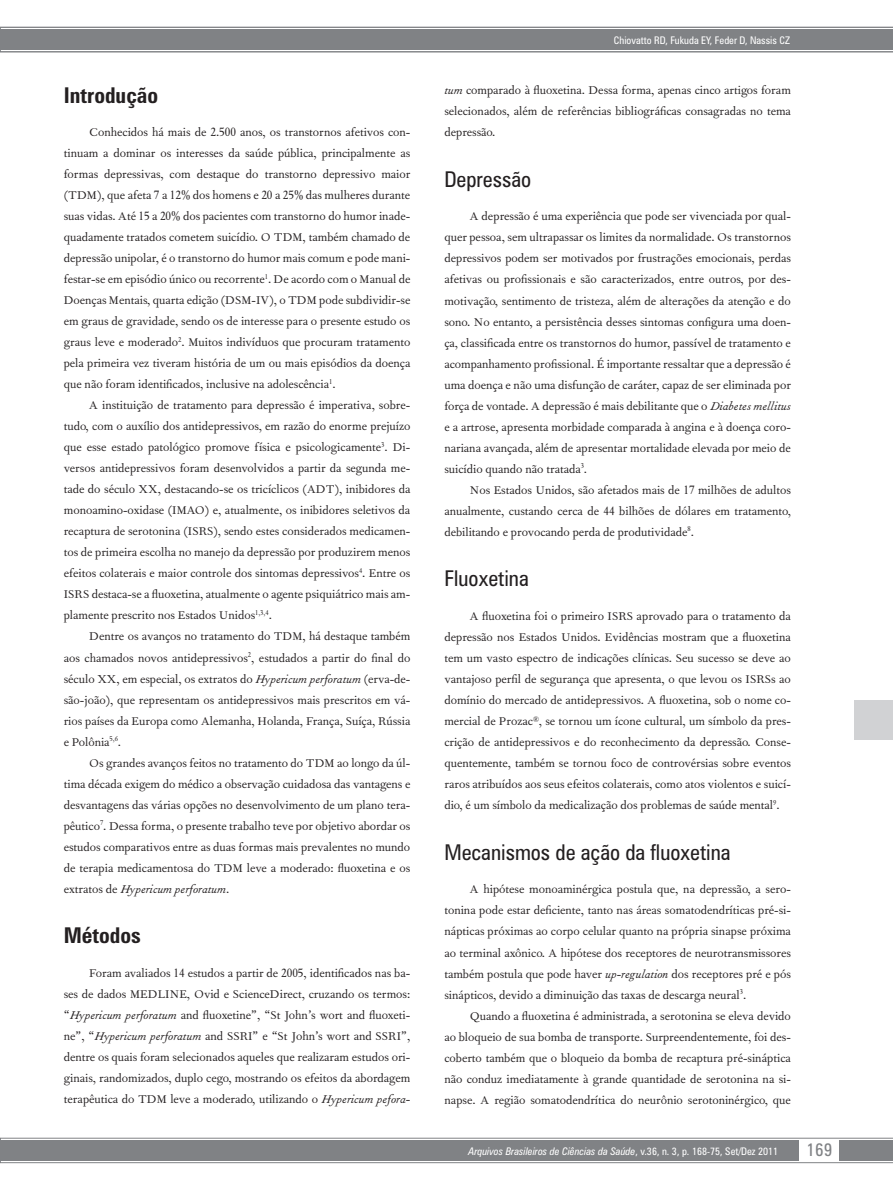
<style>
.page{position:relative;width:893px;height:1191px;background:#fff}
.page>*{position:absolute;margin:0;border:0;box-sizing:border-box;transform-origin:0 0}
.z06_1_sub2{font:condensed 21.75px "Zurich BT";color:#231f20}
.z06_1_sub1{font:700 condensed 21.75px "Zurich BT";color:#231f20}
.t1{font:condensed 18px "Zurich BT";color:#808285}
.z05_1_texto_txt{font:13.5px/21px "Fournier MT Std";color:#231f20;text-align:justify}
.t2{font:italic condensed 10.5px "Zurich BT";color:#fff}
.z09_1_cabecalho{font:condensed 10.5px "Zurich BT";color:#fff}
.s1{font-style:italic}
.s2{font-style:normal}
</style>
<div class="page">
<svg style="left:0;top:1137px;width:893px;height:26px;background:#8f9194"></svg>
<div style="left:800px;top:1139px;width:39px;height:22px;background:#fff"></div>
<div style="left:855px;top:700px;width:38px;height:40px;background:#d1d2d4"></div>
<svg style="left:0;top:27px;width:893px;height:25px;background:#8a8c8f"></svg>
<p class="z06_1_sub1" style="left:64px;top:82px;width:96px">Introdução</p>
<p class="z05_1_texto_txt" style="left:64px;top:121px;width:348px;text-indent:26px">Conhecidos há mais de 2.500 anos, os transtornos afetivos con&shy;tinuam a dominar os interesses da saúde pública, principalmente as formas depressivas, com destaque do transtorno depressivo maior (TDM), que afeta 7 a 12% dos homens e 20 a 25% das mulheres durante suas vidas. Até 15 a 20% dos pacientes com transtorno do humor inade&shy;quadamente tratados cometem suicídio. O TDM, também chamado de depressão unipolar, é o transtorno do humor mais comum e pode mani&shy;festar-se em episódio único ou recorrente<sup>1</sup>. De acordo com o Manual de Doenças Mentais, quarta edição (DSM-IV), o TDM pode subdividir-se em graus de gravidade, sendo os de interesse para o presente estudo os graus leve e moderado<sup>2</sup>. Muitos indivíduos que procuram tratamento pela primeira vez tiveram história de um ou mais episódios da doença que não foram identificados, inclusive na adolescência<sup>1</sup>.</p>
<p class="z05_1_texto_txt" style="left:64px;top:394px;width:348px;text-indent:26px">A instituição de tratamento para depressão é imperativa, sobre&shy;tudo, com o auxílio dos antidepressivos, em razão do enorme prejuízo que esse estado patológico promove física e psicologicamente<sup>3</sup>. Di&shy;versos antidepressivos foram desenvolvidos a partir da segunda me&shy;tade do século XX, destacando-se os tricíclicos (ADT), inibidores da monoamino-oxidase (IMAO) e, atualmente, os inibidores seletivos da recaptura de serotonina (ISRS), sendo estes considerados medicamen&shy;tos de primeira escolha no manejo da depressão por produzirem menos efeitos colaterais e maior controle dos sintomas depressivos<sup>4</sup>. Entre os ISRS destaca-se a fluoxetina, atualmente o agente psiquiátrico mais am&shy;plamente prescrito nos Estados Unidos<sup>1,3,4</sup>.</p>
<p class="z05_1_texto_txt" style="left:64px;top:625px;width:348px;text-indent:26px">Dentre os avanços no tratamento do TDM, há destaque também aos chamados novos antidepressivos<sup>2</sup>, estudados a partir do final do século XX, em especial, os extratos do <span class="s1">Hypericum perforatum</span> (erva-de&shy;são-joão), que representam os antidepressivos mais prescritos em vá&shy;rios países da Europa como Alemanha, Holanda, França, Suíça, Rússia e Polônia<sup>5,6</sup>.</p>
<p class="z05_1_texto_txt" style="left:64px;top:751px;width:348px;text-indent:26px">Os grandes avanços feitos no tratamento do TDM ao longo da úl&shy;tima década exigem do médico a observação cuidadosa das vantagens e desvantagens das várias opções no desenvolvimento de um plano tera&shy;pêutico<sup>7</sup>. Dessa forma, o presente trabalho teve por objetivo abordar os estudos comparativos entre as duas formas mais prevalentes no mundo de terapia medicamentosa do TDM leve a moderado: fluoxetina e os extratos de <span class="s1">Hypericum perforatum</span>.</p>
<p class="z06_1_sub1" style="left:64px;top:922px;width:79px">Métodos</p>
<p class="z05_1_texto_txt" style="left:64px;top:962px;width:348px;text-indent:26px">Foram avaliados 14 estudos a partir de 2005, identificados nas ba&shy;ses de dados MEDLINE, Ovid e ScienceDirect, cruzando os termos: “<span class="s1">Hypericum perforatum</span> and fluoxetine”, “St John’s wort and fluoxeti&shy;ne”, “<span class="s1">Hypericum perforatum</span> and SSRI” e “St John’s wort and SSRI”, dentre os quais foram selecionados aqueles que realizaram estudos ori&shy;ginais, randomizados, duplo cego, mostrando os efeitos da abordagem terapêutica do TDM leve a moderado, utilizando o <span class="s1">Hypericum pefora-</span></p>
<p class="z09_1_cabecalho" style="left:614px;top:34px;width:177px">Chiovatto RD, Fukuda EY, Feder D, Nassis CZ</p>
<p class="z05_1_texto_txt" style="left:444px;top:79px;width:348px"><span class="s1">tum</span> comparado à fluoxetina. Dessa forma, apenas cinco artigos foram selecionados, além de referências bibliográficas consagradas no tema depressão.</p>
<p class="z06_1_sub2" style="left:444px;top:166px;width:88px">Depressão</p>
<p class="z05_1_texto_txt" style="left:444px;top:206px;width:348px;text-indent:26px">A depressão é uma experiência que pode ser vivenciada por qual&shy;quer pessoa, sem ultrapassar os limites da normalidade. Os transtornos depressivos podem ser motivados por frustrações emocionais, perdas afetivas ou profissionais e são caracterizados, entre outros, por des&shy;motivação, sentimento de tristeza, além de alterações da atenção e do sono. No entanto, a persistência desses sintomas configura uma doen&shy;ça, classificada entre os transtornos do humor, passível de tratamento e acompanhamento profissional. É importante ressaltar que a depressão é uma doença e não uma disfunção de caráter, capaz de ser eliminada por força de vontade. A depressão é mais debilitante que o <span class="s1">Diabetes mellitus </span>e a artrose, apresenta morbidade comparada à angina e à doença coro&shy;nariana avançada, além de apresentar mortalidade elevada por meio de suicídio quando não tratada<sup>3</sup>.</p>
<p class="z05_1_texto_txt" style="left:444px;top:479px;width:348px;text-indent:26px">Nos Estados Unidos, são afetados mais de 17 milhões de adultos anualmente, custando cerca de 44 bilhões de dólares em tratamento, debilitando e provocando perda de produtividade<sup>8</sup>.</p>
<p class="z06_1_sub2" style="left:444px;top:565px;width:86px">Fluoxetina</p>
<p class="z05_1_texto_txt" style="left:444px;top:605px;width:348px;text-indent:26px">A fluoxetina foi o primeiro ISRS aprovado para o tratamento da depressão nos Estados Unidos. Evidências mostram que a fluoxetina tem um vasto espectro de indicações clínicas. Seu sucesso se deve ao vantajoso perfil de segurança que apresenta, o que levou os ISRSs ao domínio do mercado de antidepressivos. A fluoxetina, sob o nome co&shy;mercial de Prozac<sup>®</sup>, se tornou um ícone cultural, um símbolo da pres&shy;crição de antidepressivos e do reconhecimento da depressão. Conse&shy;quentemente, também se tornou foco de controvérsias sobre eventos raros atribuídos aos seus efeitos colaterais, como atos violentos e suicí&shy;dio, é um símbolo da medicalização dos problemas de saúde mental<sup>9</sup>.</p>
<p class="z06_1_sub2" style="left:444px;top:838px;width:288px">Mecanismos de ação da fluoxetina</p>
<p class="z05_1_texto_txt" style="left:444px;top:878px;width:348px;text-indent:26px">A hipótese monoaminérgica postula que, na depressão, a sero&shy;tonina pode estar deficiente, tanto nas áreas somatodendríticas pré-si&shy;nápticas próximas ao corpo celular quanto na própria sinapse próxima ao terminal axônico. A hipótese dos receptores de neurotransmissores também postula que pode haver <span class="s1">up-regulation</span> dos receptores pré e pós sinápticos, devido a diminuição das taxas de descarga neural<sup>3</sup>.</p>
<p class="z05_1_texto_txt" style="left:444px;top:1004px;width:348px;text-indent:26px">Quando a fluoxetina é administrada, a serotonina se eleva devido ao bloqueio de sua bomba de transporte. Surpreendentemente, foi des&shy;coberto também que o bloqueio da bomba de recaptura pré-sináptica não conduz imediatamente à grande quantidade de serotonina na si&shy;napse. A região somatodendrítica do neurônio serotoninérgico, que</p>
<p class="t2" style="left:469px;top:1144px;width:311px">Arquivos Brasileiros de Ciências da Saúde<span class="s2">, v.36, n. 3, p. 168-75, Set/Dez 2011</span></p>
<p class="t1" style="left:806px;top:1138px;width:27px">169</p>
</div>
